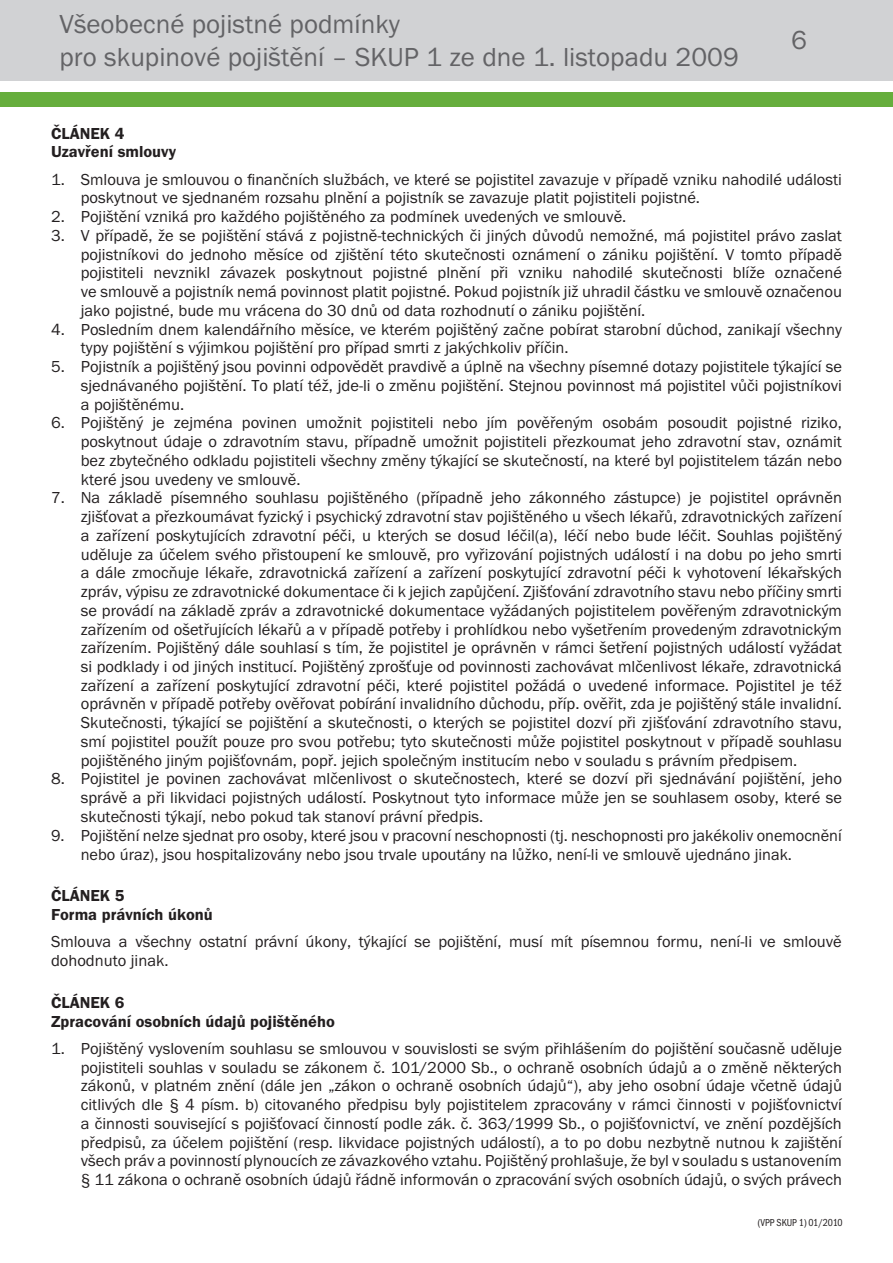
<style>
.page{position:relative;width:893px;height:1263px;background:#fff}
.page>*{position:absolute;margin:0;border:0;box-sizing:border-box;transform-origin:0 0}
.t1{font:27px/32.4px "Franklin Got Itc TOT Boo";color:#636366}
.t2{font:16.5px/18.8px "Franklin Got Itc TOT Boo";color:#231f20;text-align:justify}
.t3{font:16.5px/18.8px "Franklin Got Itc TOT Dem";color:#231f20}
.t4{font:10.5px "Franklin Got Itc TOT Boo Con";color:#231f20;scale:.96 1}
</style>
<div class="page">
<div style="left:0;top:0;width:893px;height:81px;background:#d1d2d4"></div>
<div style="left:0;top:92px;width:893px;height:15px;background:#66ae3d"></div>
<h1 class="t1" style="left:60px;top:8px;width:681px">Všeobecné pojistné podmínky<br>pro skupinové pojištění – SKUP 1 ze dne 1. listopadu 2009</h1>
<h1 class="t1" style="left:791px;top:25px;width:17px">6</h1>
<p class="t3" style="left:51px;top:124px;width:126px">ČLÁNEK 4<br>Uzavření smlouvy</p>
<p class="t2" style="left:81px;top:170px;width:763px;text-indent:-30px">1. Smlouva je smlouvou o finančních službách, ve které se pojistitel zavazuje v případě vzniku nahodilé události poskytnout ve sjednaném rozsahu plnění a pojistník se zavazuje platit pojistiteli pojistné.</p>
<p class="t2" style="left:51px;top:207px;width:577px">2. Pojištění vzniká pro každého pojištěného za podmínek uvedených ve smlouvě.</p>
<p class="t2" style="left:81px;top:226px;width:763px;text-indent:-30px">3. V případě, že se pojištění stává z pojistně-technických či jiných důvodů nemožné, má pojistitel právo zaslat pojistníkovi do jednoho měsíce od zjištění této skutečnosti oznámení o zániku pojištění. V tomto případě pojistiteli nevznikl závazek poskytnout pojistné plnění při vzniku nahodilé skutečnosti blíže označené ve smlouvě a pojistník nemá povinnost platit pojistné. Pokud pojistník již uhradil částku ve smlouvě označenou jako pojistné, bude mu vrácena do 30 dnů od data rozhodnutí o zániku pojištění.</p>
<p class="t2" style="left:81px;top:320px;width:763px;text-indent:-30px">4. Posledním dnem kalendářního měsíce, ve kterém pojištěný začne pobírat starobní důchod, zanikají všechny typy pojištění s výjimkou pojištění pro případ smrti z jakýchkoliv příčin.</p>
<p class="t2" style="left:81px;top:357px;width:763px;text-indent:-30px">5. Pojistník a pojištěný jsou povinni odpovědět pravdivě a úplně na všechny písemné dotazy pojistitele týkající se sjednávaného pojištění. To platí též, jde-li o změnu pojištění. Stejnou povinnost má pojistitel vůči pojistníkovi a pojištěnému.</p>
<p class="t2" style="left:81px;top:414px;width:763px;text-indent:-30px">6. Pojištěný je zejména povinen umožnit pojistiteli nebo jím pověřeným osobám posoudit pojistné riziko, poskytnout údaje o zdravotním stavu, případně umožnit pojistiteli přezkoumat jeho zdravotní stav, oznámit bez zbytečného odkladu pojistiteli všechny změny týkající se skutečností, na které byl pojistitelem tázán nebo které jsou uvedeny ve smlouvě.</p>
<p class="t2" style="left:81px;top:489px;width:763px;text-indent:-30px">7. Na základě písemného souhlasu pojištěného (případně jeho zákonného zástupce) je pojistitel oprávněn zjišťovat a přezkoumávat fyzický i psychický zdravotní stav pojištěného u všech lékařů, zdravotnických zařízení a zařízení poskytujících zdravotní péči, u kterých se dosud léčil(a), léčí nebo bude léčit. Souhlas pojištěný uděluje za účelem svého přistoupení ke smlouvě, pro vyřizování pojistných událostí i na dobu po jeho smrti a dále zmocňuje lékaře, zdravotnická zařízení a zařízení poskytující zdravotní péči k vyhotovení lékařských zpráv, výpisu ze zdravotnické dokumentace či k jejich zapůjčení. Zjišťování zdravotního stavu nebo příčiny smrti se provádí na základě zpráv a zdravotnické dokumentace vyžádaných pojistitelem pověřeným zdravotnickým zařízením od ošetřujících lékařů a v případě potřeby i prohlídkou nebo vyšetřením provedeným zdravotnickým zařízením. Pojištěný dále souhlasí s tím, že pojistitel je oprávněn v rámci šetření pojistných událostí vyžádat si podklady i od jiných institucí. Pojištěný zprošťuje od povinnosti zachovávat mlčenlivost lékaře, zdravotnická zařízení a zařízení poskytující zdravotní péči, které pojistitel požádá o uvedené informace. Pojistitel je též oprávněn v případě potřeby ověřovat pobírání invalidního důchodu, příp. ověřit, zda je pojištěný stále invalidní.<br>Skutečnosti, týkající se pojištění a skutečnosti, o kterých se pojistitel dozví při zjišťování zdravotního stavu, smí pojistitel použít pouze pro svou potřebu; tyto skutečnosti může pojistitel poskytnout v případě souhlasu pojištěného jiným pojišťovnám, popř. jejich společným institucím nebo v souladu s právním předpisem.</p>
<p class="t2" style="left:81px;top:770px;width:763px;text-indent:-30px">8. Pojistitel je povinen zachovávat mlčenlivost o skutečnostech, které se dozví při sjednávání pojištění, jeho správě a při likvidaci pojistných událostí. Poskytnout tyto informace může jen se souhlasem osoby, které se skutečnosti týkají, nebo pokud tak stanoví právní předpis.</p>
<p class="t2" style="left:81px;top:826px;width:763px;text-indent:-30px">9. Pojištění nelze sjednat pro osoby, které jsou v pracovní neschopnosti (tj. neschopnosti pro jakékoliv onemocnění nebo úraz), jsou hospitalizovány nebo jsou trvale upoutány na lůžko, není-li ve smlouvě ujednáno jinak.</p>
<p class="t3" style="left:51px;top:887px;width:163px">ČLÁNEK 5<br>Forma právních úkonů</p>
<p class="t2" style="left:51px;top:933px;width:792px">Smlouva a všechny ostatní právní úkony, týkající se pojištění, musí mít písemnou formu, není-li ve smlouvě dohodnuto jinak.</p>
<p class="t3" style="left:51px;top:993px;width:285px">ČLÁNEK 6<br>Zpracování osobních údajů pojištěného</p>
<p class="t2" style="left:81px;top:1039px;width:763px;text-indent:-30px">1. Pojištěný vyslovením souhlasu se smlouvou v souvislosti se svým přihlášením do pojištění současně uděluje pojistiteli souhlas v souladu se zákonem č. 101/2000 Sb., o ochraně osobních údajů a o změně některých zákonů, v platném znění (dále jen „zákon o ochraně osobních údajů“), aby jeho osobní údaje včetně údajů citlivých dle § 4 písm. b) citovaného předpisu byly pojistitelem zpracovány v rámci činnosti v pojišťovnictví a činnosti související s pojišťovací činností podle zák. č. 363/1999 Sb., o pojišťovnictví, ve znění pozdějších předpisů, za účelem pojištění (resp. likvidace pojistných událostí), a to po dobu nezbytně nutnou k zajištění všech práv a povinností plynoucích ze závazkového vztahu. Pojištěný prohlašuje, že byl v souladu s ustanovením § 11 zákona o ochraně osobních údajů řádně informován o zpracování svých osobních údajů, o svých právech</p>
<p class="t4" style="left:758px;top:1217px;width:90px">(VPP SKUP 1) 01/2010</p>
</div>
